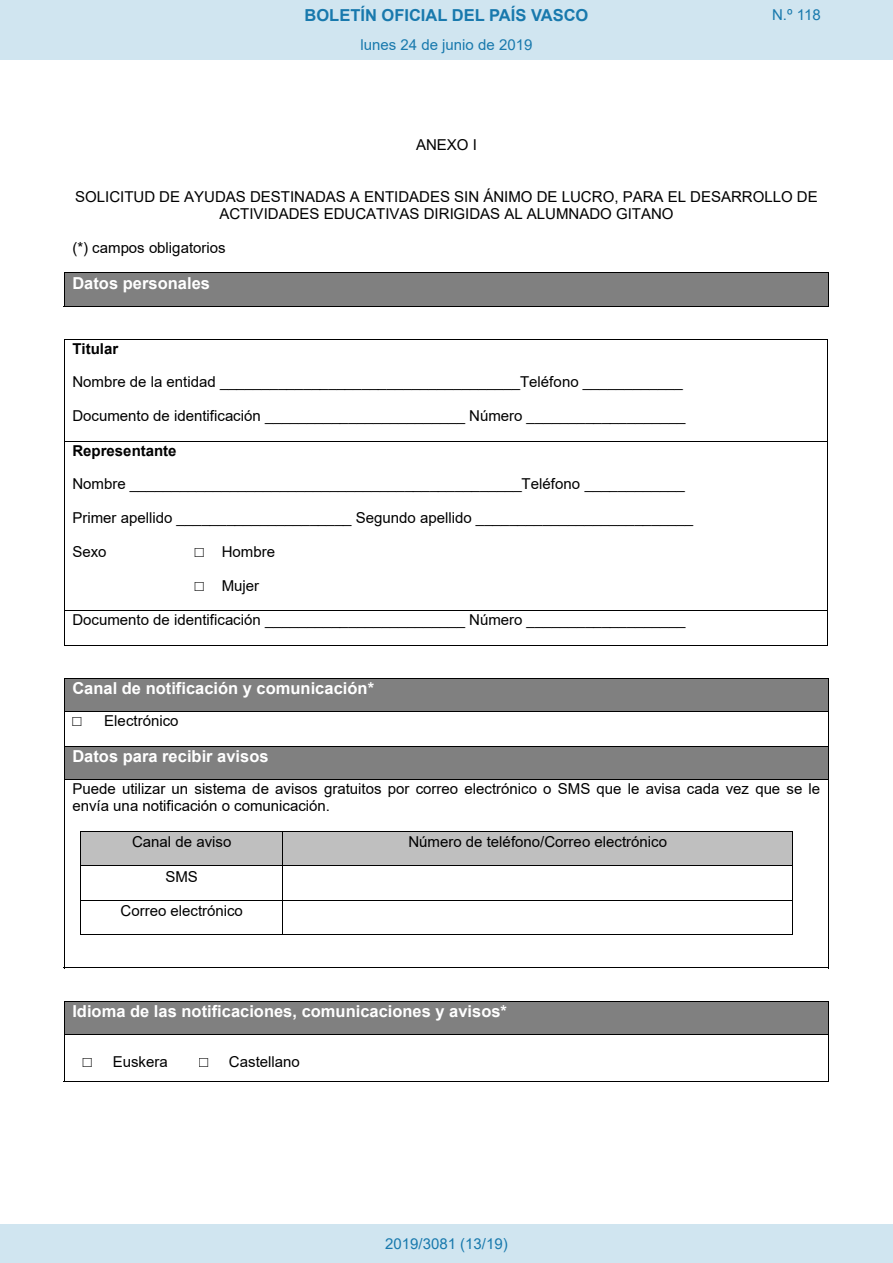
<style>
.page{position:relative;width:893px;height:1263px;background:#fff}
.page>*{position:absolute;margin:0;border:0;box-sizing:border-box;transform-origin:0 0}
.t1{font:700 16.5px "Arial";color:#fff}
.t2{font:700 16.5px "Arial";color:#1879ad}
.t3{font:15px/17.2px "Arial";color:#000;text-align:center}
.Paginacion_Centro{font:15px "Arial";color:#1879ad}
.t4{font:700 15px "Arial";color:#000}
.s1{font-family:"Courier New"}
</style>
<div class="page">
<div style="left:72px;top:273px;width:748px;height:33px;background:#808080"></div>
<hr style="left:64px;top:272px;width:765px;height:1px;background:#000">
<hr style="left:64px;top:273px;width:1px;height:34px;background:#000">
<hr style="left:64px;top:306px;width:764px;height:1px;background:#000">
<hr style="left:828px;top:273px;width:1px;height:34px;background:#000">
<hr style="left:64px;top:339px;width:764px;height:1px;background:#000">
<hr style="left:64px;top:340px;width:1px;height:33px;background:#000">
<hr style="left:827px;top:340px;width:1px;height:33px;background:#000">
<hr style="left:64px;top:373px;width:1px;height:68px;background:#000">
<hr style="left:827px;top:373px;width:1px;height:68px;background:#000">
<hr style="left:64px;top:441px;width:764px;height:1px;background:#000">
<hr style="left:64px;top:442px;width:1px;height:101px;background:#000">
<hr style="left:827px;top:442px;width:1px;height:101px;background:#000">
<hr style="left:64px;top:543px;width:1px;height:67px;background:#000">
<hr style="left:827px;top:543px;width:1px;height:67px;background:#000">
<hr style="left:64px;top:610px;width:764px;height:1px;background:#000">
<hr style="left:64px;top:611px;width:1px;height:35px;background:#000">
<hr style="left:64px;top:645px;width:763px;height:1px;background:#000">
<hr style="left:827px;top:611px;width:1px;height:35px;background:#000">
<div style="left:72px;top:679px;width:748px;height:32px;background:#808080"></div>
<hr style="left:64px;top:678px;width:765px;height:1px;background:#000">
<hr style="left:64px;top:679px;width:1px;height:32px;background:#000">
<hr style="left:828px;top:679px;width:1px;height:32px;background:#000">
<hr style="left:64px;top:711px;width:765px;height:1px;background:#000">
<hr style="left:64px;top:712px;width:1px;height:34px;background:#000">
<hr style="left:828px;top:712px;width:1px;height:34px;background:#000">
<div style="left:72px;top:747px;width:748px;height:32px;background:#808080"></div>
<hr style="left:64px;top:746px;width:765px;height:1px;background:#000">
<hr style="left:64px;top:747px;width:1px;height:32px;background:#000">
<hr style="left:828px;top:747px;width:1px;height:32px;background:#000">
<div style="left:81px;top:832px;width:201px;height:33px;background:#bfbfbf"></div>
<div style="left:283px;top:832px;width:509px;height:33px;background:#bfbfbf"></div>
<hr style="left:80px;top:831px;width:713px;height:1px;background:#000">
<hr style="left:80px;top:831px;width:1px;height:34px;background:#000">
<hr style="left:282px;top:831px;width:1px;height:34px;background:#000">
<hr style="left:792px;top:831px;width:1px;height:34px;background:#000">
<hr style="left:80px;top:865px;width:713px;height:1px;background:#000">
<hr style="left:80px;top:866px;width:1px;height:34px;background:#000">
<hr style="left:282px;top:866px;width:1px;height:34px;background:#000">
<hr style="left:792px;top:866px;width:1px;height:34px;background:#000">
<hr style="left:80px;top:900px;width:713px;height:1px;background:#000">
<hr style="left:80px;top:900px;width:1px;height:35px;background:#000">
<hr style="left:80px;top:934px;width:202px;height:1px;background:#000">
<hr style="left:282px;top:900px;width:1px;height:35px;background:#000">
<hr style="left:283px;top:934px;width:509px;height:1px;background:#000">
<hr style="left:792px;top:900px;width:1px;height:35px;background:#000">
<hr style="left:64px;top:779px;width:765px;height:1px;background:#000">
<hr style="left:64px;top:780px;width:1px;height:188px;background:#000">
<hr style="left:64px;top:967px;width:764px;height:1px;background:#000">
<hr style="left:828px;top:780px;width:1px;height:188px;background:#000">
<div style="left:72px;top:1001px;width:748px;height:33px;background:#808080"></div>
<hr style="left:64px;top:1001px;width:765px;height:1px;background:#000">
<hr style="left:64px;top:1001px;width:1px;height:33px;background:#000">
<hr style="left:828px;top:1001px;width:1px;height:33px;background:#000">
<hr style="left:64px;top:1034px;width:765px;height:1px;background:#000">
<hr style="left:64px;top:1035px;width:1px;height:47px;background:#000">
<hr style="left:64px;top:1081px;width:764px;height:1px;background:#000">
<hr style="left:828px;top:1035px;width:1px;height:47px;background:#000">
<div style="left:0;top:0;width:893px;height:60px;background:#d0e5f0"></div>
<div style="left:0;top:1225px;width:893px;height:38px;background:#d0e5f0"></div>
<p class="t2" style="left:305px;top:3px;width:285px">BOLETÍN OFICIAL DEL PAÍS VASCO</p>
<p class="Paginacion_Centro" style="left:772px;top:5px;width:50px">N.º 118</p>
<p class="Paginacion_Centro" style="left:361px;top:35px;width:173px">lunes 24 de junio de 2019</p>
<p class="t3" style="left:416px;top:136px;width:62px">ANEXO I</p>
<p class="t3" style="left:75px;top:188px;width:744px">SOLICITUD DE AYUDAS DESTINADAS A ENTIDADES SIN ÁNIMO DE LUCRO, PARA EL DESARROLLO DE<br>ACTIVIDADES EDUCATIVAS DIRIGIDAS AL ALUMNADO GITANO</p>
<p class="t3" style="left:72px;top:239px;width:155px">(*) campos obligatorios</p>
<p class="t1" style="left:72px;top:271px;width:139px">Datos personales</p>
<p class="t4" style="left:72px;top:338px;width:47px">Titular</p>
<p class="t3" style="left:72px;top:373px;width:612px">Nombre de la entidad ____________________________________Teléfono ____________</p>
<p class="t3" style="left:72px;top:407px;width:615px">Documento de identificación ________________________ Número ___________________</p>
<p class="t4" style="left:72px;top:440px;width:106px">Representante</p>
<p class="t3" style="left:72px;top:475px;width:614px">Nombre _______________________________________________Teléfono ____________</p>
<p class="t3" style="left:72px;top:509px;width:622px">Primer apellido _____________________ Segundo apellido __________________________</p>
<p class="t3" style="left:72px;top:543px;width:36px">Sexo</p>
<p class="t3" style="left:195px;top:543px;width:82px"><span class="s1">□</span> Hombre</p>
<p class="t3" style="left:195px;top:577px;width:66px"><span class="s1">□</span> Mujer</p>
<p class="t3" style="left:72px;top:611px;width:615px">Documento de identificación ________________________ Número ___________________</p>
<p class="t1" style="left:72px;top:677px;width:303px">Canal de notificación y comunicación*</p>
<p class="t3" style="left:72px;top:712px;width:108px"><span class="s1">□</span> Electrónico</p>
<p class="t1" style="left:72px;top:745px;width:198px">Datos para recibir avisos</p>
<p class="t3" style="left:72px;top:780px;width:749px;text-align:left">Puede utilizar un sistema de avisos gratuitos por correo electrónico o SMS que le avisa cada vez que se le envía una notificación o comunicación.</p>
<p class="t3" style="left:132px;top:833px;width:101px">Canal de aviso</p>
<p class="t3" style="left:408px;top:833px;width:260px">Número de teléfono/Correo electrónico</p>
<p class="t3" style="left:165px;top:867px;width:34px">SMS</p>
<p class="t3" style="left:121px;top:902px;width:124px">Correo electrónico</p>
<p class="t1" style="left:72px;top:999px;width:436px">Idioma de las notificaciones, comunicaciones y avisos*</p>
<p class="t3" style="left:83px;top:1053px;width:86px"><span class="s1">□</span> Euskera</p>
<p class="t3" style="left:199px;top:1053px;width:102px"><span class="s1">□</span> Castellano</p>
<p class="Paginacion_Centro" style="left:385px;top:1234px;width:124px">2019/3081 (13/19)</p>
</div>
